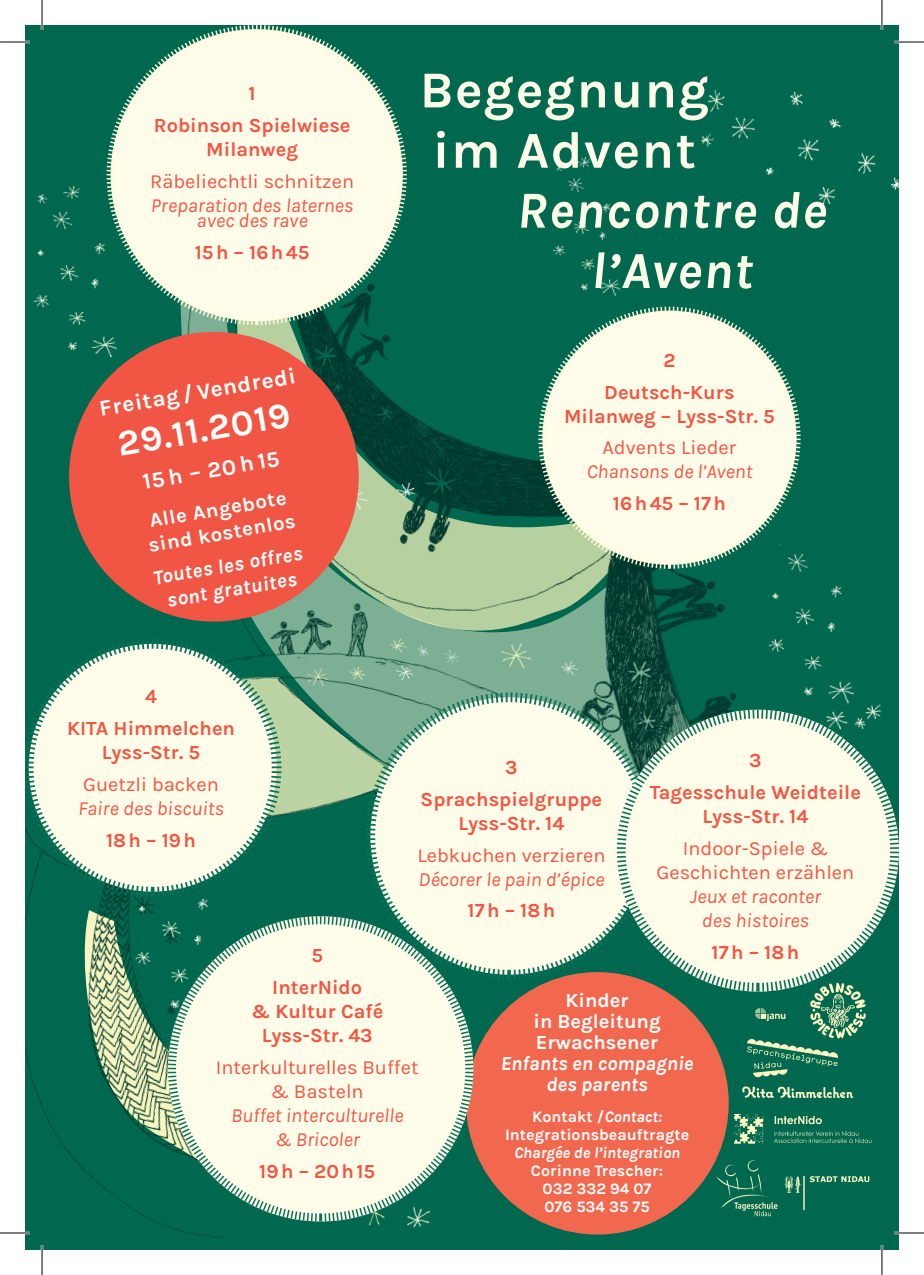
<style>
.page{position:relative;width:924px;height:1275px;background:#fff}
.page>*{position:absolute;margin:0;border:0;box-sizing:border-box;transform-origin:0 0}
.t1{font:italic 700 51.8px/60.4px "Karla";letter-spacing:.025em;color:#fffde8;text-align:center}
.t2{font:700 51.8px "Karla";letter-spacing:.025em;color:#fffde8}
.t3{font:700 36.2px "Karla";color:#fff}
.t4{font:700 22.6px "Karla";color:#fff}
.t5{font:italic 700 20.2px "Karla";color:#fff}
.t6{font:700 20.2px "Karla";color:#fff}
.t7{font:700 20px/24px "Karla";color:#f05643;text-align:center}
.t8{font:italic 20px/15.8px "Karla";color:#f05643;text-align:center}
.t9{font:20px/24px "Karla";color:#f05643;text-align:center}
.t10{font:700 20px "Karla";color:#fff}
.t11{font:italic 700 20px "Karla";color:#fff}
.t12{font:700 20px "Karla";letter-spacing:.06em;color:#f05643}
.t13{font:700 20px "Karla";letter-spacing:.065em;color:#f05643}
.t14{font:700 16px "Karla";color:#fff}
.t15{font:italic 700 16px "Karla";color:#fff}
.s1{font-style:italic}
</style>
<div class="page">
<img style="left:25px;top:25px;width:873px;height:1225px">
<svg style="left:283px;top:656px;width:80px;height:165px;background:#91ba91"></svg>
<div style="left:654px;top:285px;width:206px;height:247px;background:#00684e"></div>
<img style="left:736px;top:1082px;width:117px;height:20px">
<svg style="left:105px;top:25px;width:303px;height:302px;background:#c7dbc6"></svg>
<svg style="left:25px;top:637px;width:258px;height:261px;background:#bdd6c0"></svg>
<svg style="left:363px;top:690px;width:291px;height:291px;background:#d8e5d0"></svg>
<div style="left:466px;top:972px;width:262px;height:262px;background:#f2684f;border-radius:50%"></div>
<img style="left:734px;top:1114px;width:149px;height:34px">
<img style="left:809px;top:993px;width:57px;height:45px">
<img style="left:288px;top:623px;width:121px;height:78px">
<img style="left:415px;top:639px;width:53px;height:27px">
<img style="left:395px;top:1223px;width:41px;height:15px">
<img style="left:557px;top:658px;width:20px;height:19px">
<img style="left:395px;top:665px;width:19px;height:18px">
<img style="left:386px;top:635px;width:20px;height:19px">
<img style="left:490px;top:635px;width:50px;height:46px">
<img style="left:350px;top:445px;width:127px;height:79px">
<svg style="left:746px;top:1039px;width:92px;height:38px;background:#348566"></svg>
<img style="left:785px;top:1176px;width:84px;height:33px">
<div style="left:740px;top:532px;width:158px;height:176px;background:#00684e"></div>
<img style="left:108px;top:845px;width:163px;height:217px">
<div style="left:69px;top:332px;width:289px;height:289px;background:#f05643;border-radius:50%"></div>
<img style="left:360px;top:1223px;width:35px;height:6px">
<svg style="left:166px;top:914px;width:308px;height:309px;background:#c7dbc6"></svg>
<svg style="left:536px;top:305px;width:265px;height:265px;background:#caddc6"></svg>
<svg style="left:615px;top:708px;width:283px;height:285px;background:#c5d9c4"></svg>
<div style="left:661px;top:25px;width:237px;height:225px;background:#00684e"></div>
<div style="left:528px;top:137px;width:126px;height:195px;background:#00684e"></div>
<img style="left:25px;top:161px;width:135px;height:241px">
<img style="left:755px;top:1008px;width:30px;height:13px">
<hr style="left:0;top:41px;width:30px;height:2px;background:#fff">
<hr style="left:893px;top:41px;width:30px;height:2px;background:#fff">
<hr style="left:0;top:1231px;width:30px;height:3px;background:#fff">
<hr style="left:893px;top:1231px;width:30px;height:3px;background:#fff">
<hr style="left:41px;top:0;width:2px;height:30px;background:#fff">
<hr style="left:41px;top:1245px;width:2px;height:30px;background:#fff">
<hr style="left:880px;top:0;width:2px;height:30px;background:#fff">
<hr style="left:880px;top:1245px;width:2px;height:30px;background:#fff">
<hr style="left:0;top:42px;width:30px;height:1px;background:#000">
<hr style="left:893px;top:42px;width:30px;height:1px;background:#000">
<hr style="left:0;top:1232px;width:30px;height:1px;background:#000">
<hr style="left:893px;top:1232px;width:30px;height:1px;background:#000">
<hr style="left:42px;top:0;width:1px;height:30px;background:#000">
<hr style="left:42px;top:1245px;width:1px;height:30px;background:#000">
<hr style="left:881px;top:0;width:1px;height:30px;background:#000">
<hr style="left:881px;top:1245px;width:1px;height:30px;background:#000">
<p class="t7" style="left:248px;top:81px;width:9px">1</p>
<p class="t7" style="left:154px;top:113px;width:198px">Robinson Spielwiese</p>
<p class="t7" style="left:206px;top:137px;width:93px">Milanweg</p>
<p class="t9" style="left:150px;top:169px;width:205px">Räbeliechtli schnitzen</p>
<p class="t8" style="left:151px;top:197px;width:204px">Preparation des laternes avec des rave</p>
<p class="t12" style="left:195px;top:241px;width:116px">15h – 16h45</p>
<p class="t4" style="left:97px;top:396px;width:200px;rotate:-10deg">Freitag / Vendredi</p>
<p class="t3" style="left:114px;top:423px;width:176px;rotate:-10deg">29.11.2019</p>
<p class="t4" style="left:141px;top:469px;width:140px;rotate:-10deg">15h – 20h15</p>
<p class="t6" style="left:147px;top:509px;width:140px;rotate:-10deg">Alle Angebote</p>
<p class="t6" style="left:147px;top:534px;width:150px;rotate:-10deg">sind kostenlos</p>
<p class="t5" style="left:151px;top:567px;width:152px;rotate:-10deg">Toutes les offres</p>
<p class="t5" style="left:165px;top:589px;width:133px;rotate:-10deg">sont gratuites</p>
<p class="t2" style="left:419px;top:60px;width:290px">Begegnung</p>
<p class="t2" style="left:432px;top:120px;width:265px">im Advent</p>
<p class="t1" style="left:516px;top:180px;width:311px">Rencontre de l’Avent</p>
<p class="t7" style="left:663px;top:348px;width:14px">2</p>
<p class="t7" style="left:604px;top:380px;width:132px">Deutsch-Kurs</p>
<p class="t7" style="left:564px;top:404px;width:212px">Milanweg – Lyss-Str. 5</p>
<p class="t9" style="left:602px;top:436px;width:136px">Advents Lieder</p>
<p class="t8" style="left:586px;top:464px;width:167px">Chansons de l’Avent</p>
<p class="t13" style="left:612px;top:492px;width:114px">16h45 – 17h</p>
<p class="t7" style="left:145px;top:684px;width:13px">4</p>
<p class="t7" style="left:67px;top:716px;width:169px">KITA Himmelchen</p>
<p class="t7" style="left:102px;top:740px;width:100px">Lyss-Str. 5</p>
<p class="t9" style="left:83px;top:772px;width:137px">Guetzli backen</p>
<p class="t8" style="left:78px;top:800px;width:147px">Faire des biscuits</p>
<p class="t7" style="left:106px;top:828px;width:91px">18h – 19h</p>
<p class="t7" style="left:748px;top:748px;width:14px">3</p>
<p class="t7" style="left:649px;top:780px;width:212px">Tagesschule Weidteile</p>
<p class="t7" style="left:702px;top:804px;width:107px">Lyss-Str. 14</p>
<p class="t9" style="left:682px;top:837px;width:147px">Indoor-Spiele &amp;</p>
<p class="t9" style="left:656px;top:861px;width:199px">Geschichten erzählen</p>
<p class="t8" style="left:689px;top:889px;width:133px">Jeux et raconter</p>
<p class="t8" style="left:701px;top:913px;width:108px">des histoires</p>
<p class="t7" style="left:711px;top:940px;width:89px">17h – 18h</p>
<p class="t7" style="left:505px;top:755px;width:14px">3</p>
<p class="t7" style="left:420px;top:787px;width:183px">Sprachspielgruppe</p>
<p class="t7" style="left:458px;top:811px;width:107px">Lyss-Str. 14</p>
<p class="t9" style="left:417px;top:843px;width:189px">Lebkuchen verzieren</p>
<p class="t8" style="left:418px;top:871px;width:187px">Décorer le pain d’épice</p>
<p class="t7" style="left:467px;top:898px;width:89px">17h – 18h</p>
<p class="t7" style="left:311px;top:943px;width:13px">5</p>
<p class="t7" style="left:251px;top:975px;width:134px">InterNido<br>&amp; Kultur Café<br>Lyss-Str. 43</p>
<p class="t9" style="left:216px;top:1055px;width:204px">Interkulturelles Buffet &amp; Basteln</p>
<p class="t8" style="left:231px;top:1103px;width:174px;line-height:24px">Buffet interculturelle &amp; Bricoler</p>
<p class="t12" style="left:259px;top:1159px;width:117px">19h – 20h15</p>
<p class="t10" style="left:565px;top:988px;width:65px">Kinder</p>
<p class="t10" style="left:533px;top:1009px;width:129px">in Begleitung</p>
<p class="t10" style="left:535px;top:1031px;width:124px">Erwachsener</p>
<p class="t11" style="left:500px;top:1052px;width:194px">Enfants en compagnie</p>
<p class="t11" style="left:546px;top:1073px;width:103px">des parents</p>
<p class="t14" style="left:531px;top:1107px;width:132px">Kontakt /<span class="s1">Contact:</span></p>
<p class="t14" style="left:505px;top:1125px;width:185px">Integrationsbeauftragte</p>
<p class="t15" style="left:514px;top:1143px;width:168px">Chargée de l’integration</p>
<p class="t14" style="left:530px;top:1161px;width:134px">Corinne Trescher:</p>
<p class="t14" style="left:542px;top:1179px;width:110px">032 332 94 07</p>
<p class="t14" style="left:544px;top:1197px;width:107px">076 534 35 75</p>
</div>
